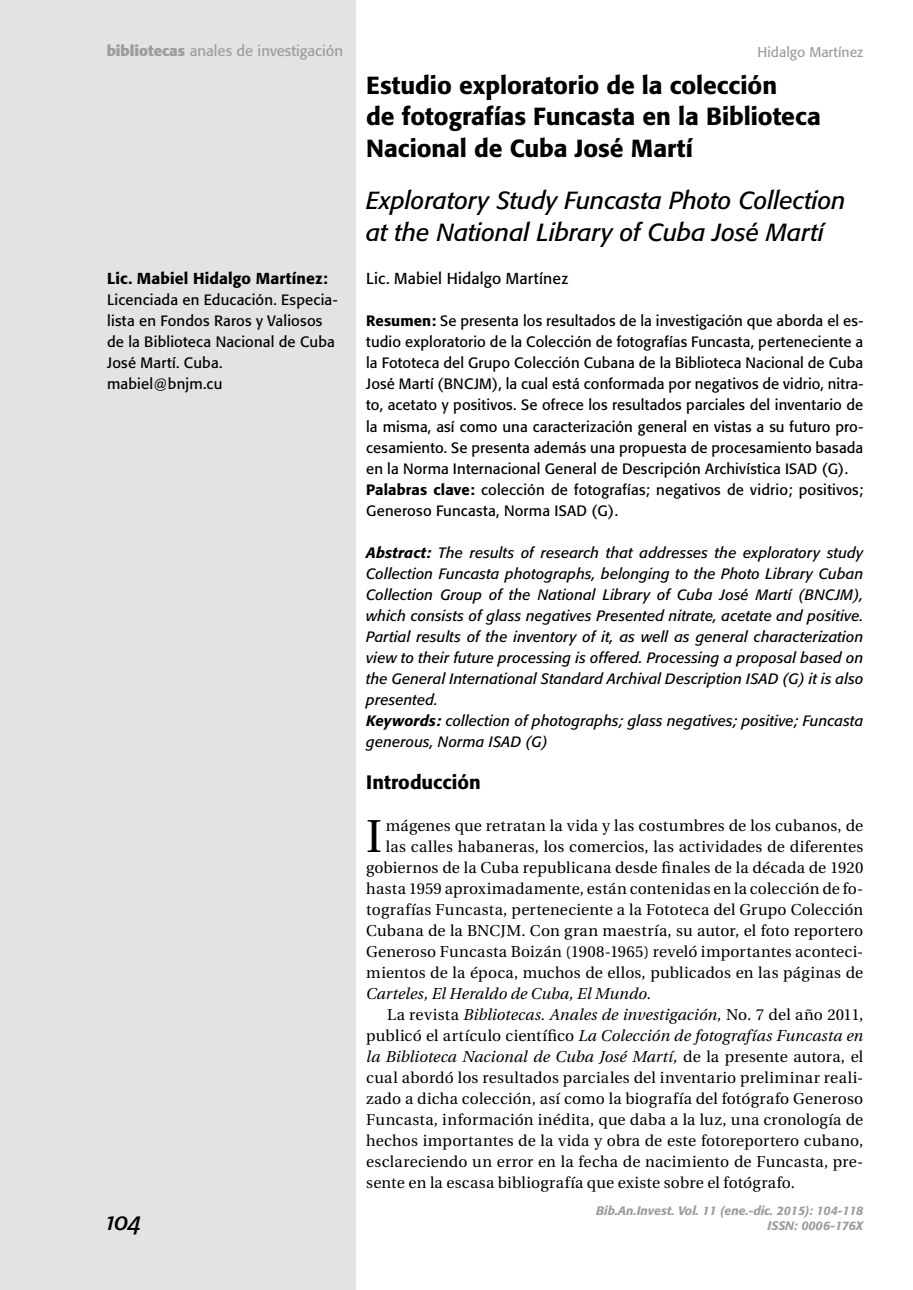
<style>
.page{position:relative;width:913px;height:1290px;background:#fff}
.page>*{position:absolute;margin:0;border:0;box-sizing:border-box;transform-origin:0 0}
.t1{font:46.02px "Utopia";color:#000}
.t2{font:500 24.5px/31.5px "Formata";color:#000}
.t3{font:italic 24.5px/31.5px "Formata";letter-spacing:-.005em;color:#000}
.t4{font:500 19.25px "Formata";letter-spacing:.005em;color:#000}
.t5{font:15.75px/21px "Utopia";letter-spacing:.01em;color:#000;text-align:right}
.t6{font:italic 15.75px "Utopia";letter-spacing:.01em;color:#000}
.t7{font:500 15.75px "Formata";letter-spacing:.01em;color:#000}
.t8{font:15.75px "Formata";letter-spacing:.005em;color:#000}
.t9{font:14.88px/21px "Formata";letter-spacing:.01em;color:#000}
.t10{font:italic 14.88px/21px "Formata";letter-spacing:.01em;color:#000}
.t11{font:14.88px "Formata";color:#9d9d9c}
.t12{font:14px "Formata";color:#9d9d9c}
.t13{font:italic 500 12.25px "Formata";color:#9d9d9c}
.s1{font-weight:700}
.s2{font-weight:500}
.s3{font-style:normal}
</style>
<div class="page">
<div style="left:0;top:0;width:356px;height:1290px;background:#e3e3e3"></div>
<p class="t11" style="left:107px;top:42px;width:238px"><span class="s1">bibliotecas</span> anales de investigación</p>
<p class="t12" style="left:757px;top:43px;width:107px">Hidalgo Martínez</p>
<h2 class="t2" style="left:366px;top:69px;width:456px">Estudio exploratorio de la colección<br>de fotografías Funcasta en la Biblioteca<br>Nacional de Cuba José Martí</h2>
<h2 class="t3" style="left:366px;top:185px;width:481px">Exploratory Study Funcasta Photo Collection at the National Library of Cuba José Martí</h2>
<p class="t8" style="left:366px;top:269px;width:203px">Lic. Mabiel Hidalgo Martínez</p>
<p class="t9" style="left:366px;top:311px;width:499px"><span class="s2">Resumen:</span> Se presenta los resultados de la investigación que aborda el es&shy;tudio exploratorio de la Colección de fotografías Funcasta, perteneciente a la Fototeca del Grupo Colección Cubana de la Biblioteca Nacional de Cuba José Martí (BNCJM), la cual está conformada por negativos de vidrio, nitra&shy;to, acetato y positivos. Se ofrece los resultados parciales del inventario de la misma, así como una caracterización general en vistas a su futuro pro&shy;cesamiento. Se presenta además una propuesta de procesamiento basada en la Norma Internacional General de Descripción Archivística ISAD (G).<br><span class="s2">Palabras clave:</span> colección de fotografías; negativos de vidrio; positivos; Generoso Funcasta, Norma ISAD (G).</p>
<p class="t10" style="left:366px;top:542px;width:499px"><span class="s2">Abstract:</span> The results of research that addresses the exploratory study Collection Funcasta photographs, belonging to the Photo Library Cuban Collection Group of the National Library of Cuba José Martí (BNCJM), which consists of glass negatives Presented nitrate, acetate and positive.<br>Partial results of the inventory of it, as well as general characterization view to their future processing is offered. Processing a proposal based on the General International Standard Archival Description ISAD (G) it is also presented.<br><span class="s2">Keywords:</span> collection of photographs; glass negatives; positive; Funcasta generous, Norma ISAD (G)</p>
<p class="t4" style="left:366px;top:770px;width:116px">Introducción</p>
<h1 class="t1" style="left:366px;top:810px;width:18px">I</h1>
<p class="t7" style="left:107px;top:269px;width:222px">Lic. Mabiel Hidalgo Martínez:</p>
<p class="t9" style="left:107px;top:290px;width:232px">Licenciada en Educación. Especia&shy;lista en Fondos Raros y Valiosos de la Biblioteca Nacional de Cuba<br>José Martí. Cuba. mabiel@bnjm.cu</p>
<p class="t5" style="left:366px;top:815px;width:499px">mágenes que retratan la vida y las costumbres de los cubanos, de las calles habaneras, los comercios, las actividades de diferentes gobiernos de la Cuba republicana desde finales de la década de 1920 hasta 1959 aproximadamente, están contenidas en la colección de fo&shy;tografías Funcasta, perteneciente a la Fototeca del Grupo Colección Cubana de la BNCJM. Con gran maestría, su autor, el foto reportero Generoso Funcasta Boizán (1908-1965) reveló importantes aconteci&shy;mientos de la época, muchos de ellos, publicados en las páginas de</p>
<p class="t6" style="left:366px;top:984px;width:286px">Carteles, El Heraldo de Cuba, El Mundo.</p>
<p class="t6" style="left:387px;top:1005px;width:478px"><span class="s3">La revista</span> Bibliotecas. Anales de investigación, <span class="s3">No. 7 del año 2011,</span></p>
<p class="t6" style="left:366px;top:1026px;width:499px"><span class="s3">publicó el artículo científico</span> La Colección de fotografías Funcasta en</p>
<p class="t6" style="left:366px;top:1047px;width:498px">la Biblioteca Nacional de Cuba José Martí, <span class="s3">de la presente autora, el</span></p>
<p class="t5" style="left:366px;top:1067px;width:499px">cual abordó los resultados parciales del inventario preliminar reali-</p>
<p class="t5" style="left:366px;top:1088px;width:498px">zado a dicha colección, así como la biografía del fotógrafo Generoso</p>
<p class="t5" style="left:366px;top:1109px;width:498px">Funcasta, información inédita, que daba a la luz, una cronología de</p>
<p class="t5" style="left:366px;top:1130px;width:498px">hechos importantes de la vida y obra de este fotoreportero cubano,</p>
<p class="t5" style="left:366px;top:1151px;width:499px">esclareciendo un error en la fecha de nacimiento de Funcasta, pre-</p>
<p class="t5" style="left:366px;top:1172px;width:430px">sente en la escasa bibliografía que existe sobre el fotógrafo.</p>
<p class="t13" style="left:596px;top:1203px;width:269px">Bib.An.Invest. Vol. 11 (ene.-dic. 2015): 104-118</p>
<p class="t13" style="left:767px;top:1218px;width:97px">ISSN: 0006-176X</p>
</div>
